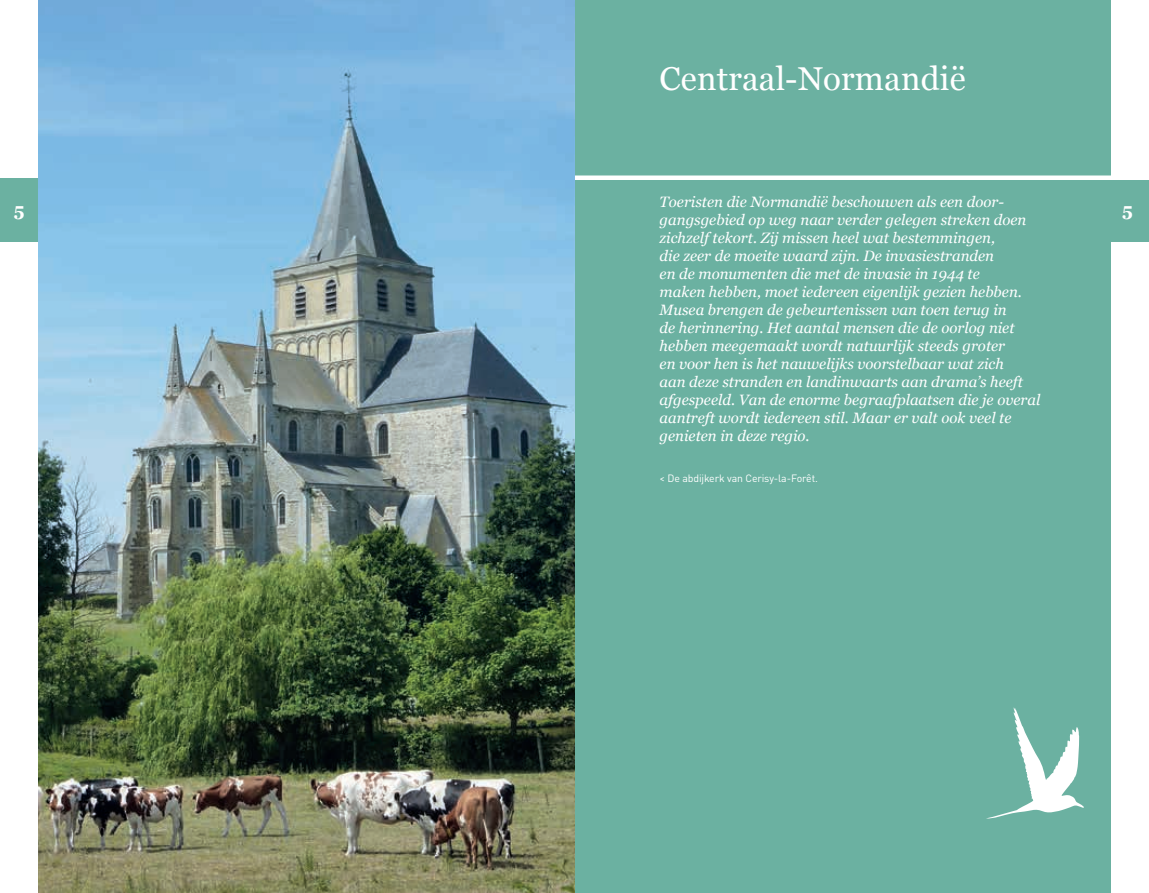
<style>
.page{position:relative;width:1149px;height:893px;background:#fff}
.page>*{position:absolute;margin:0;border:0;box-sizing:border-box;transform-origin:0 0}
.t1{font:33px "Georgia";letter-spacing:.005em;color:#fff}
.t2{font:700 18px "Georgia";color:#fff}
.t3{font:italic 15px/18px "Georgia";color:#fff}
.t4{font:10.5px "DIN Pro";letter-spacing:-.01em;color:#fff}
</style>
<div class="page">
<div style="left:574px;top:0;width:536px;height:893px;background:#6bb1a1"></div>
<div style="left:1110px;top:179px;width:38px;height:63px;background:#6bb1a1"></div>
<div style="left:574px;top:175px;width:574px;height:5px;background:#fff"></div>
<div style="left:0;top:179px;width:38px;height:63px;background:#6bb1a1"></div>
<svg style="left:988px;top:707px;width:95px;height:111px"></svg>
<img style="left:38px;top:0;width:536px;height:893px">
<h1 class="t1" style="left:659px;top:59px;width:307px">Centraal-Normandië</h1>
<p class="t3" style="left:659px;top:193px;width:382px">Toeristen die Normandië beschouwen als een door&shy;gangsgebied op weg naar verder gelegen streken doen zichzelf tekort. Zij missen heel wat bestemmingen,<br>die zeer de moeite waard zijn. De invasiestranden<br>en de monumenten die met de invasie in 1944 te<br>maken hebben, moet iedereen eigenlijk gezien hebben.<br>Musea brengen de gebeurtenissen van toen terug in<br>de herinnering. Het aantal mensen die de oorlog niet hebben meegemaakt wordt natuurlijk steeds groter<br>en voor hen is het nauwelijks voorstelbaar wat zich<br>aan deze stranden en landinwaarts aan drama’s heeft afgespeeld. Van de enorme begraafplaatsen die je overal aantreft wordt iedereen stil. Maar er valt ook veel te genieten in deze regio.</p>
<p class="t4" style="left:659px;top:469px;width:160px">&lt; De abdijkerk van Cerisy-la-Forêt.</p>
<p class="t2" style="left:14px;top:198px;width:12px">5</p>
<p class="t2" style="left:1121px;top:198px;width:12px">5</p>
</div>
